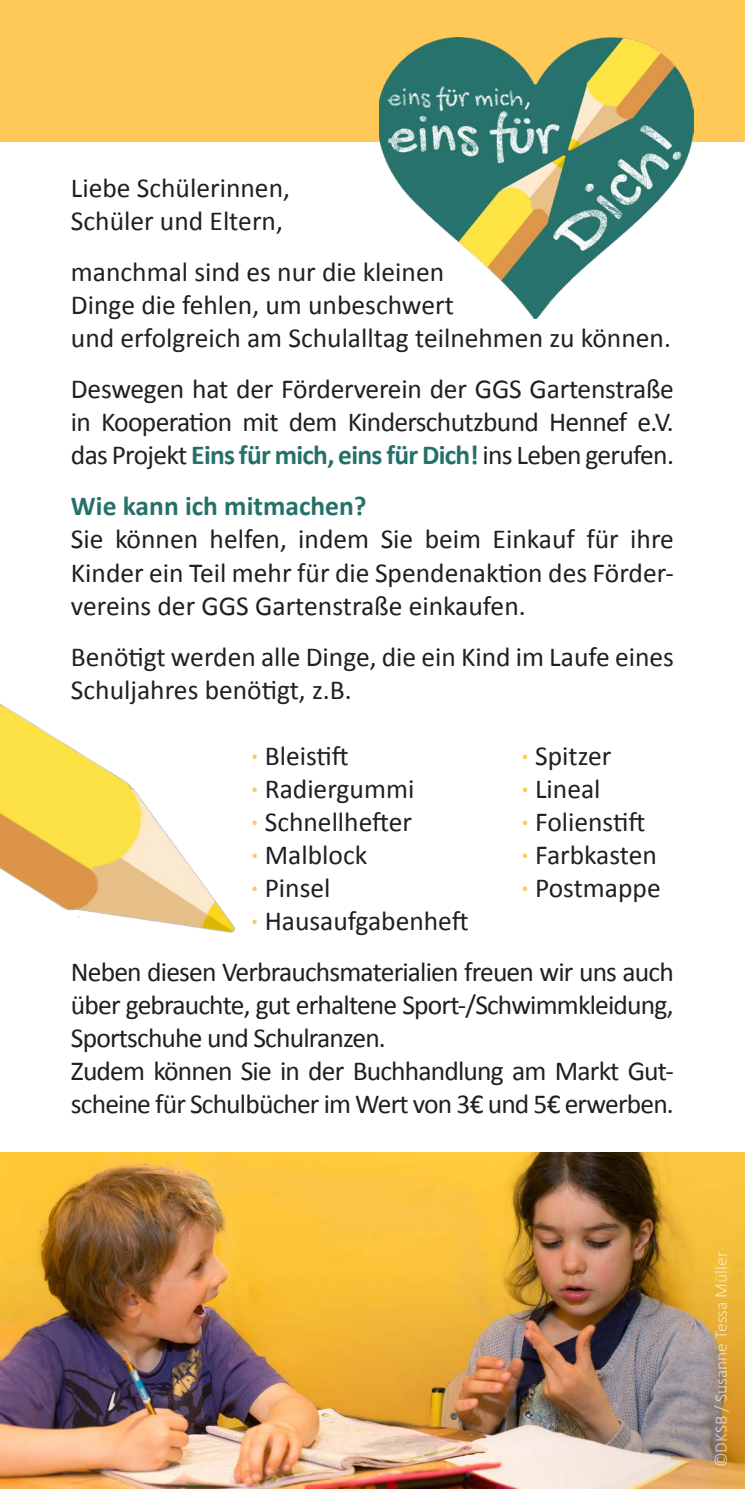
<style>
.page{position:relative;width:745px;height:1489px;background:#fff}
.page>*{position:absolute;margin:0;border:0;box-sizing:border-box;transform-origin:0 0}
.text{font:27.5px/33px "Calibri";color:#231f20;text-align:justify}
.text-2{font:27.5px/33px "Calibri";letter-spacing:-.03em;color:#231f20}
.text-3{font:700 27.5px "Calibri";color:#24716a}
.t1{font:300 17.5px "Calibri";color:#fff}
.s1{font-weight:700;color:#24716a}
.s2{font-weight:700;color:#fec957}
</style>
<div class="page">
<div style="left:0;top:0;width:744px;height:142px;background:#fec957"></div>
<img style="left:0;top:1152px;width:744px;height:336px">
<img style="left:379px;top:37px;width:313px;height:281px">
<img style="left:0;top:703px;width:235px;height:230px">
<p class="text" style="left:71px;top:171px;width:220px">Liebe Schülerinnen,</p>
<p class="text" style="left:71px;top:204px;width:213px">Schüler und Eltern,</p>
<p class="text" style="left:71px;top:255px;width:374px">manchmal sind es nur die kleinen</p>
<p class="text" style="left:71px;top:288px;width:384px">Dinge die fehlen, um unbeschwert</p>
<p class="text" style="left:71px;top:321px;width:601px">und erfolgreich am Schulalltag teilnehmen zu können.</p>
<p class="text" style="left:71px;top:372px;width:604px">Deswegen hat der Förderverein der GGS Gartenstraße in Kooperation mit dem Kinderschutzbund Hennef e.V. das Projekt <span class="s1">Eins für mich, eins für Dich!</span> ins Leben gerufen.</p>
<p class="text-3" style="left:71px;top:487px;width:297px">Wie kann ich mitmachen?</p>
<p class="text" style="left:71px;top:522px;width:604px">Sie können helfen, indem Sie beim Einkauf für ihre Kinder ein Teil mehr für die Spendenaktion des Förder&shy;vereins der GGS Gartenstraße einkaufen.</p>
<p class="text" style="left:71px;top:639px;width:604px">Benötigt werden alle Dinge, die ein Kind im Laufe eines<br>Schuljahres benötigt, z.B.</p>
<p class="text" style="left:251px;top:738px;width:99px"><span class="s2">·</span> Bleistift</p>
<p class="text" style="left:521px;top:738px;width:91px"><span class="s2">·</span> Spitzer</p>
<p class="text" style="left:251px;top:771px;width:164px"><span class="s2">·</span> Radiergummi</p>
<p class="text" style="left:521px;top:771px;width:81px"><span class="s2">·</span> Lineal</p>
<p class="text" style="left:251px;top:804px;width:162px"><span class="s2">·</span> Schnellhefter</p>
<p class="text" style="left:521px;top:804px;width:125px"><span class="s2">·</span> Folienstift</p>
<p class="text" style="left:251px;top:837px;width:117px"><span class="s2">·</span> Malblock</p>
<p class="text" style="left:521px;top:837px;width:137px"><span class="s2">·</span> Farbkasten</p>
<p class="text" style="left:251px;top:870px;width:81px"><span class="s2">·</span> Pinsel</p>
<p class="text" style="left:521px;top:870px;width:141px"><span class="s2">·</span> Postmappe</p>
<p class="text" style="left:251px;top:903px;width:219px"><span class="s2">·</span> Hausaufgabenheft</p>
<p class="text" style="left:71px;top:954px;width:604px">Neben diesen Verbrauchsmaterialien freuen wir uns auch über gebrauchte, gut erhaltene Sport-/Schwimmkleidung, Sportschuhe und Schulranzen.</p>
<p class="text-2" style="left:71px;top:1053px;width:604px">Zudem können Sie in der Buchhandlung am Markt Gut&shy;scheine für Schulbücher im Wert von 3€ und 5€ erwerben.</p>
<p class="t1" style="left:709px;top:1466px;width:217px;rotate:-90deg">©DKSB / Susanne Tessa Müller</p>
</div>
